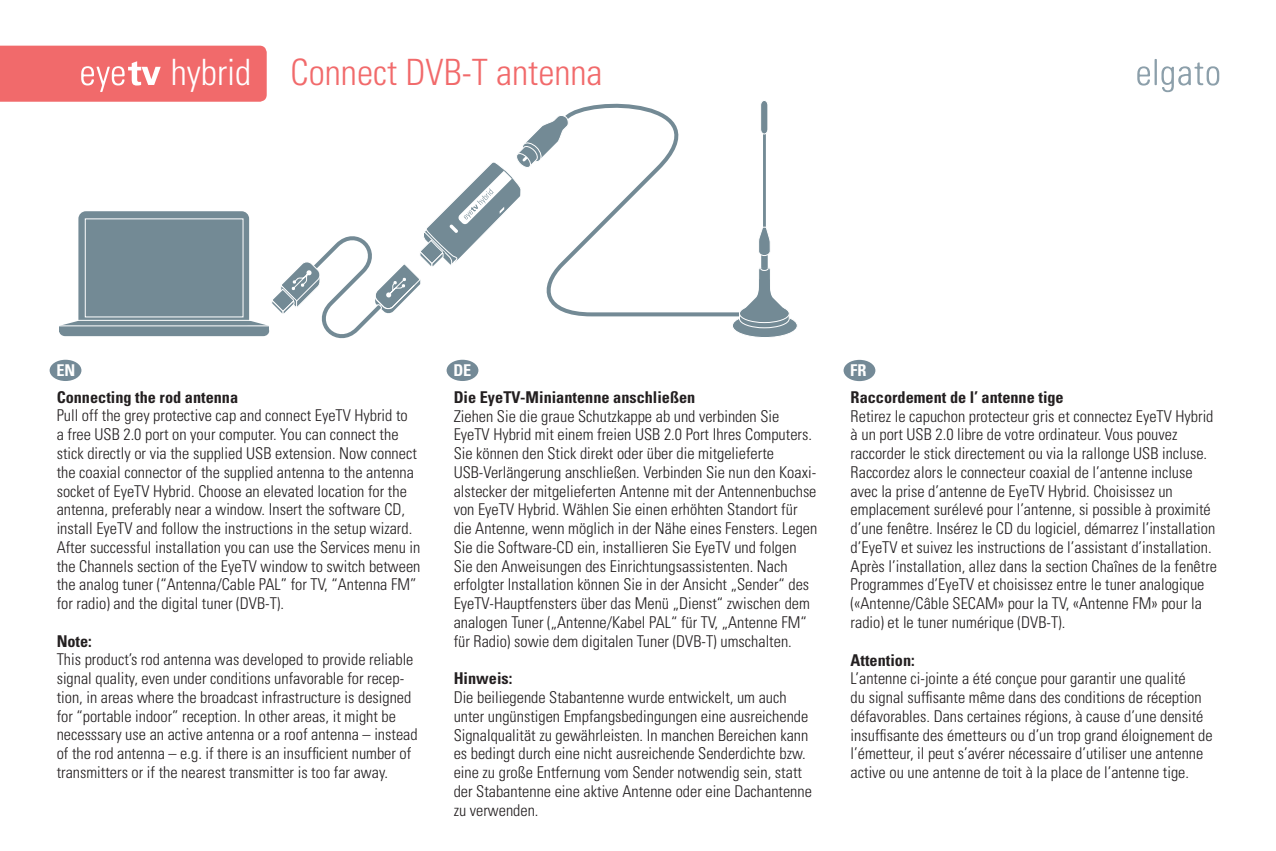
<style>
.page{position:relative;width:1276px;height:851px;background:#fff}
.page>*{position:absolute;margin:0;border:0;box-sizing:border-box;transform-origin:0 0}
.t1{font:300 condensed 36.25px "Univers";color:#f16a6b}
.t2{font:300 condensed 36.25px "Univers";color:#fff}
.t3{font:300 condensed 16.25px/18.8px "Univers";color:#231f20}
.t4{font:700 condensed 16.25px "Univers";color:#231f20}
.t5{font:700 condensed 16.25px "Univers";color:#fff}
</style>
<div class="page">
<svg style="left:568px;top:103px;width:170px;height:214px"></svg>
<div style="left:732px;top:314px;width:65px;height:23px;background:#738a95;border-radius:50%"></div>
<div style="left:732px;top:313px;width:66px;height:25px;border:1px solid #fff;border-radius:50%"></div>
<div style="left:758px;top:266px;width:12px;height:48px;background:#738a95;border-radius:4px"></div>
<div style="left:758px;top:266px;width:13px;height:49px;border:1px solid #fff;border-radius:4px"></div>
<svg style="left:738px;top:279px;width:52px;height:50px"></svg>
<hr style="left:763px;top:112px;width:3px;height:122px;background:#738a95">
<svg style="left:759px;top:263px;width:10px;height:8px"></svg>
<svg style="left:761px;top:101px;width:7px;height:34px"></svg>
<div style="left:761px;top:254px;width:6px;height:13px;background:#738a95"></div>
<svg style="left:759px;top:227px;width:11px;height:29px"></svg>
<svg style="left:59px;top:114px;width:511px;height:225px"></svg>
<svg style="left:1137px;top:59px;width:82px;height:33px"></svg>
<svg style="left:0;top:46px;width:267px;height:56px;background:#f17172"></svg>
<div style="left:50px;top:359px;width:31px;height:22px;background:#748a97;border-radius:50%"></div>
<div style="left:446px;top:359px;width:32px;height:22px;background:#748a97;border-radius:50%"></div>
<div style="left:843px;top:360px;width:32px;height:21px;background:#748a97;border-radius:50%"></div>
<h1 class="t2" style="left:171px;top:50px;width:82px">hybrid</h1>
<h1 class="t1" style="left:291px;top:50px;width:314px">Connect DVB-T antenna</h1>
<p class="t5" style="left:56px;top:360px;width:20px">EN</p>
<p class="t5" style="left:453px;top:360px;width:20px">DE</p>
<p class="t5" style="left:850px;top:360px;width:18px">FR</p>
<p class="t4" style="left:57px;top:387px;width:183px">Connecting the rod antenna</p>
<p class="t3" style="left:57px;top:406px;width:365px">Pull off the grey protective cap and connect EyeTV Hybrid to<br>a free USB 2.0 port on your computer. You can connect the stick directly or via the supplied USB extension. Now connect the coaxial connector of the supplied antenna to the antenna socket of EyeTV Hybrid. Choose an elevated location for the antenna, preferably near a window. Insert the software CD, install EyeTV and follow the instructions in the setup wizard.<br>After successful installation you can use the Services menu in the Channels section of the EyeTV window to switch between the analog tuner (“Antenna/Cable PAL” for TV, “Antenna FM” for radio) and the digital tuner (DVB-T).</p>
<p class="t4" style="left:57px;top:630px;width:37px">Note:</p>
<p class="t3" style="left:57px;top:650px;width:362px">This product’s rod antenna was developed to provide reliable signal quality, even under conditions unfavorable for recep&shy;tion, in areas where the broadcast infrastructure is designed for “portable indoor” reception. In other areas, it might be necesssary use an active antenna or a roof antenna – instead of the rod antenna – e.g. if there is an insufficient number of transmitters or if the nearest transmitter is too far away.</p>
<p class="t4" style="left:454px;top:387px;width:243px">Die EyeTV-Miniantenne anschließen</p>
<p class="t3" style="left:454px;top:406px;width:365px">Ziehen Sie die graue Schutzkappe ab und verbinden Sie EyeTV Hybrid mit einem freien USB 2.0 Port Ihres Computers.<br>Sie können den Stick direkt oder über die mitgelieferte USB-Verlängerung anschließen. Verbinden Sie nun den Koaxi&shy;alstecker der mitgelieferten Antenne mit der Antennenbuchse von EyeTV Hybrid. Wählen Sie einen erhöhten Standort für die Antenne, wenn möglich in der Nähe eines Fensters. Legen Sie die Software-CD ein, installieren Sie EyeTV und folgen Sie den Anweisungen des Einrichtungsassistenten. Nach erfolgter Installation können Sie in der Ansicht „Sender“ des EyeTV-Hauptfensters über das Menü „Dienst“ zwischen dem analogen Tuner („Antenne/Kabel PAL“ für TV, „Antenne FM“ für Radio) sowie dem digitalen Tuner (DVB-T) umschalten.</p>
<p class="t4" style="left:454px;top:668px;width:60px">Hinweis:</p>
<p class="t3" style="left:454px;top:687px;width:360px">Die beiliegende Stabantenne wurde entwickelt, um auch unter ungünstigen Empfangsbedingungen eine ausreichende Signalqualität zu gewährleisten. In manchen Bereichen kann es bedingt durch eine nicht ausreichende Senderdichte bzw. eine zu große Entfernung vom Sender notwendig sein, statt der Stabantenne eine aktive Antenne oder eine Dachantenne zu verwenden.</p>
<p class="t4" style="left:850px;top:387px;width:215px">Raccordement de l’ antenne tige</p>
<p class="t3" style="left:850px;top:406px;width:368px">Retirez le capuchon protecteur gris et connectez EyeTV Hybrid à un port USB 2.0 libre de votre ordinateur. Vous pouvez raccorder le stick directement ou via la rallonge USB incluse.<br>Raccordez alors le connecteur coaxial de l’antenne incluse avec la prise d’antenne de EyeTV Hybrid. Choisissez un emplacement surélevé pour l’antenne, si possible à proximité d’une fenêtre. Insérez le CD du logiciel, démarrez l’installation d’EyeTV et suivez les instructions de l’assistant d’installation.<br>Après l’installation, allez dans la section Chaînes de la fenêtre Programmes d’EyeTV et choisissez entre le tuner analogique («Antenne/Câble SECAM» pour la TV, «Antenne FM» pour la radio) et le tuner numérique (DVB-T).</p>
<p class="t4" style="left:850px;top:649px;width:66px">Attention:</p>
<p class="t3" style="left:850px;top:668px;width:363px">L’antenne ci-jointe a été conçue pour garantir une qualité<br>du signal suffisante même dans des conditions de réception défavorables. Dans certaines régions, à cause d’une densité insuffisante des émetteurs ou d’un trop grand éloignement de l’émetteur, il peut s’avérer nécessaire d’utiliser une antenne active ou une antenne de toit à la place de l’antenne tige.</p>
</div>
